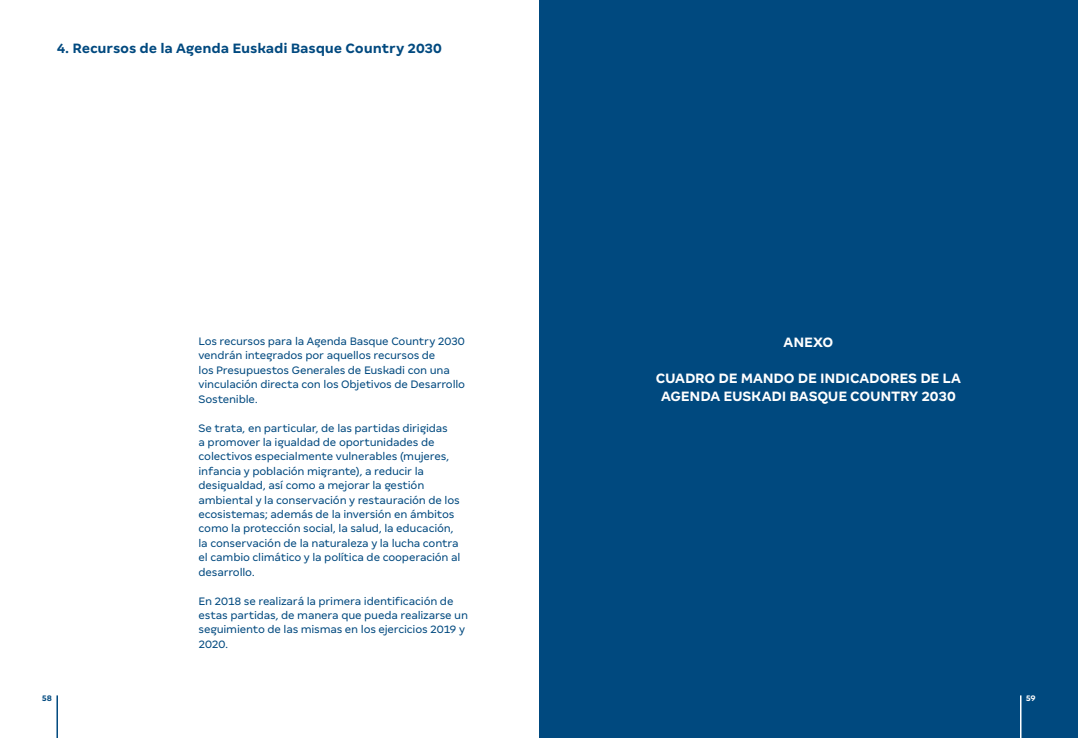
<style>
.page{position:relative;width:1078px;height:738px;background:#fff}
.page>*{position:absolute;margin:0;border:0;box-sizing:border-box;transform-origin:0 0}
.t1{font:700 15px/18px "Margem";letter-spacing:-.01em;color:#fff;text-align:center}
.t2{font:700 15px "Margem";letter-spacing:-.01em;color:#00497f}
.t3{font:12px/14.4px "Margem";letter-spacing:-.015em;color:#00497f}
.t4{font:700 9px "Margem Rounded";color:#00497f}
.t5{font:700 9px "Margem Rounded";color:#fff}
</style>
<div class="page">
<hr style="left:56px;top:694px;width:2px;height:43px;background:#00497f">
<div style="left:539px;top:0;width:538px;height:737px;background:#00497f"></div>
<hr style="left:1019px;top:694px;width:2px;height:43px;background:#fff">
<p class="t2" style="left:57px;top:39px;width:386px">4. Recursos de la Agenda Euskadi Basque Country 2030</p>
<p class="t4" style="left:42px;top:692px;width:12px">58</p>
<p class="t3" style="left:198px;top:333px;width:268px">Los recursos para la Agenda Basque Country 2030 vendrán integrados por aquellos recursos de<br>los Presupuestos Generales de Euskadi con una vinculación directa con los Objetivos de Desarrollo Sostenible.</p>
<p class="t3" style="left:198px;top:420px;width:263px">Se trata, en particular, de las partidas dirigidas<br>a promover la igualdad de oportunidades de colectivos especialmente vulnerables (mujeres, infancia y población migrante), a reducir la desigualdad, así como a mejorar la gestión ambiental y la conservación y restauración de los ecosistemas; además de la inversión en ámbitos como la protección social, la salud, la educación, la conservación de la naturaleza y la lucha contra el cambio climático y la política de cooperación al desarrollo.</p>
<p class="t3" style="left:198px;top:593px;width:271px">En 2018 se realizará la primera identificación de estas partidas, de manera que pueda realizarse un seguimiento de las mismas en los ejercicios 2019 y 2020.</p>
<p class="t1" style="left:783px;top:333px;width:51px">ANEXO</p>
<p class="t1" style="left:655px;top:369px;width:306px">CUADRO DE MANDO DE INDICADORES DE LA<br>AGENDA EUSKADI BASQUE COUNTRY 2030</p>
<p class="t5" style="left:1025px;top:692px;width:11px">59</p>
</div>
